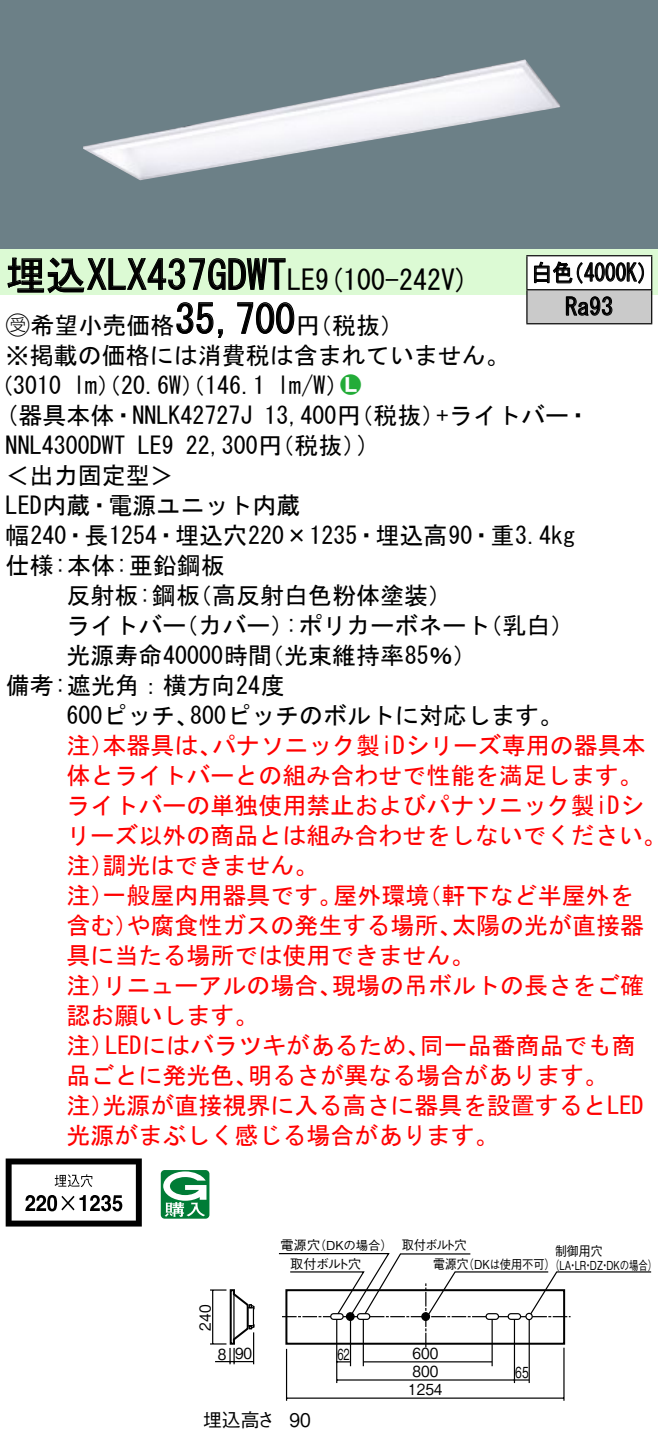
<style>
.page{position:relative;width:658px;height:1442px;background:#fff}
.page>*{position:absolute;margin:0;border:0;box-sizing:border-box;transform-origin:0 0}
.t1{font:40px "MS Gothic";color:#000}
.t2{font:28px "MS Gothic";color:#000}
.t3{font:24px/30px "MS Gothic";color:#f00}
.t4{font:24px/30.4px "MS Gothic";color:#000}
.t5{font:24px/34px "MS Gothic";color:#000;scale:.88 1}
.t6{font:24px "Ford Classification 1";color:#23ac38}
.t7{font:18.8px "Gothic BBB Pro Medium 90 pv RKSJ H";color:#000}
.t8{font:18.8px "Gothic BBB Pro Medium 90 pv RKSJ H";color:#000;scale:.9 1}
.t9{font:15.2px "Gothic BBB Pro Medium 90 pv RKSJ H";color:#000;scale:.9 1}
.t10{font:15.2px "Gothic BBB Pro Medium 90 pv RKSJ H";color:#000;scale:.65 1}
.t11{font:15.2px "Gothic BBB Pro Medium 90 pv RKSJ H";color:#000;scale:.7 1}
.t12{font:13.2px "Gothic BBB Pro Medium 90 pv RKSJ H";letter-spacing:-.02em;color:#000}
.t13{font:13.2px "Gothic BBB Pro Medium 90 pv RKSJ H";letter-spacing:-.02em;color:#000;scale:.9 1}
.t14{font:13.2px "Gothic BBB Pro Medium 90 pv RKSJ H";letter-spacing:-.02em;color:#000;scale:.93 1}
.t15{font:12.4px "Gothic BBB Pro Medium 90 pv RKSJ H";color:#000;scale:.9 1}
.t16{font:12.4px "Gothic BBB Pro Medium 90 pv RKSJ H";color:#000}
.t17{font:12.4px "Gothic BBB Pro Medium 90 pv RKSJ H";color:#000;scale:.76 1}
.s1{font-size:28px}
.s2{font-family:"Ford Classification 1"}
.s3{color:#fff}
</style>
<div class="page">
<div style="left:0;top:0;width:658px;height:249px;background:#6c8087"></div>
<img style="left:83px;top:59px;width:477px;height:121px">
<div style="left:0;top:249px;width:658px;height:46px;background:#dcfad4"></div>
<svg style="left:7px;top:257px;width:279px;height:37px"></svg>
<svg style="left:176px;top:302px;width:47px;height:36px"></svg>
<svg style="left:237px;top:302px;width:58px;height:32px"></svg>
<svg style="left:6px;top:1158px;width:136px;height:68px"></svg>
<svg style="left:161px;top:1170px;width:48px;height:49px"></svg>
<div style="left:527px;top:256px;width:124px;height:34px;background:#fff"></div>
<div style="left:527px;top:290px;width:124px;height:34px;background:#cacaca"></div>
<hr style="left:526px;top:255px;width:126px;height:1px;background:#000">
<hr style="left:526px;top:256px;width:1px;height:33px;background:#000">
<hr style="left:651px;top:256px;width:1px;height:33px;background:#000">
<hr style="left:526px;top:289px;width:126px;height:1px;background:#000">
<hr style="left:526px;top:290px;width:1px;height:33px;background:#000">
<hr style="left:651px;top:290px;width:1px;height:33px;background:#000">
<hr style="left:526px;top:323px;width:126px;height:1px;background:#000">
<svg style="left:534px;top:261px;width:110px;height:23px"></svg>
<svg style="left:565px;top:296px;width:47px;height:20px"></svg>
<hr style="left:563px;top:1348px;width:1px;height:53px;background:#000">
<hr style="left:286px;top:1349px;width:1px;height:52px;background:#000">
<hr style="left:363px;top:1361px;width:129px;height:1px;background:#000">
<svg style="left:337px;top:1361px;width:13px;height:1px"></svg>
<hr style="left:337px;top:1379px;width:192px;height:2px;background:#000">
<hr style="left:286px;top:1397px;width:278px;height:2px;background:#000">
<hr style="left:514px;top:1319px;width:1px;height:64px;background:#000">
<hr style="left:336px;top:1319px;width:1px;height:64px;background:#000">
<hr style="left:350px;top:1320px;width:1px;height:46px;background:#000">
<hr style="left:362px;top:1319px;width:2px;height:47px;background:#000">
<hr style="left:491px;top:1319px;width:2px;height:47px;background:#000">
<svg style="left:278px;top:1253px;width:374px;height:94px"></svg>
<hr style="left:528px;top:1320px;width:2px;height:63px;background:#000">
<div style="left:285px;top:1289px;width:280px;height:56px;border:2px solid #000"></div>
<svg style="left:210px;top:1289px;width:45px;height:75px"></svg>
<h1 class="t1" style="left:6px;top:255px;width:311px">埋込XLX437GDWT<span class="s1">LE</span></h1>
<p class="t4" style="left:296px;top:310px;width:109px">（円税抜(</p>
<p class="t2" style="left:315px;top:265px;width:155px">(9 100-242 (V</p>
<h1 class="t1" style="left:175px;top:299px;width:121px">35,700</h1>
<p class="t4" style="left:6px;top:310px;width:505px"><span class="s2">B</span>希望小売価格<br>※掲載の価格には消費税は含まれていません。</p>
<p class="t6" style="left:340px;top:372px;width:22px">2<span class="s3">7</span></p>
<p class="t4" style="left:277px;top:370px;width:73px">l m (W/</p>
<p class="t4" style="left:-11px;top:370px;width:74px">（3010</p>
<p class="t4" style="left:73px;top:370px;width:193px">lm）（20.6 ）（W 146.1</p>
<p class="t5" style="left:565px;top:256px;width:56px;text-indent:-34px">白色<br>Ra93</p>
<p class="t5" style="left:563px;top:256px;width:110px">（4000 (K</p>
<p class="t4" style="left:6px;top:400px;width:248px">(器具本体・NNLK42727J</p>
<p class="t4" style="left:436px;top:400px;width:155px">+ライトバー・</p>
<p class="t4" style="left:264px;top:400px;width:182px">13,400 （円税抜）</p>
<p class="t4" style="left:186px;top:430px;width:182px">22,300 （円税抜(</p>
<p class="t4" style="left:357px;top:430px;width:13px">(</p>
<p class="t4" style="left:6px;top:430px;width:121px">NNL4300DWT</p>
<p class="t4" style="left:6px;top:460px;width:169px">＜出力固定型&lt;</p>
<p class="t4" style="left:6px;top:490px;width:296px">LED内蔵・電源ユニット内蔵</p>
<p class="t4" style="left:6px;top:520px;width:571px">幅240・長1254・埋込穴220×1235・埋込高90・重3.4kg</p>
<p class="t4" style="left:6px;top:550px;width:220px">仕様:本体:亜鉛鋼板</p>
<p class="t4" style="left:188px;top:580px;width:266px">（高反射白色粉体塗装(</p>
<p class="t4" style="left:138px;top:430px;width:37px">LE9</p>
<p class="t4" style="left:66px;top:580px;width:135px">反射板:鋼板</p>
<p class="t4" style="left:66px;top:610px;width:121px">ライトバー</p>
<p class="t4" style="left:174px;top:610px;width:121px">（カバー）</p>
<p class="t4" style="left:285px;top:610px;width:206px">:ポリカーボネート</p>
<p class="t4" style="left:478px;top:610px;width:97px">（乳白(</p>
<p class="t4" style="left:66px;top:640px;width:207px">光源寿命40000時間</p>
<p class="t4" style="left:6px;top:670px;width:280px">備考:遮光角：横方向24度</p>
<p class="t4" style="left:190px;top:700px;width:374px">800ピッチのボルトに対応します。</p>
<p class="t4" style="left:260px;top:640px;width:218px">（光束維持率85％(</p>
<p class="t4" style="left:66px;top:700px;width:134px">600ピッチ、</p>
<p class="t3" style="left:212px;top:730px;width:435px">パナソニック製iDシリーズ専用の器具本</p>
<p class="t3" style="left:66px;top:730px;width:49px">注）</p>
<p class="t3" style="left:66px;top:760px;width:577px">体とライトバーとの組み合わせで性能を満足します。</p>
<p class="t3" style="left:66px;top:790px;width:579px">ライトバーの単独使用禁止およびパナソニック製iDシ</p>
<p class="t3" style="left:66px;top:820px;width:601px">リーズ以外の商品とは組み合わせをしないでください。</p>
<p class="t3" style="left:102px;top:850px;width:217px">調光はできません。</p>
<p class="t3" style="left:102px;top:730px;width:121px">本器具は、</p>
<p class="t3" style="left:66px;top:850px;width:49px">注）</p>
<p class="t3" style="left:102px;top:880px;width:241px">一般屋内用器具です。</p>
<p class="t3" style="left:333px;top:880px;width:97px">屋外環境</p>
<p class="t3" style="left:417px;top:880px;width:217px">（軒下など半屋外を</p>
<p class="t3" style="left:66px;top:880px;width:49px">注）</p>
<p class="t3" style="left:126px;top:910px;width:337px">や腐食性ガスの発生する場所、</p>
<p class="t3" style="left:452px;top:910px;width:194px">太陽の光が直接器</p>
<p class="t3" style="left:66px;top:910px;width:73px">含む）</p>
<p class="t3" style="left:66px;top:940px;width:409px">具に当たる場所では使用できません。</p>
<p class="t3" style="left:332px;top:970px;width:314px">現場の吊ボルトの長さをご確</p>
<p class="t3" style="left:66px;top:970px;width:193px">注）<br>認お願いします。</p>
<p class="t3" style="left:102px;top:970px;width:241px">リニューアルの場合、</p>
<p class="t3" style="left:66px;top:1030px;width:49px">注）</p>
<p class="t3" style="left:105px;top:1030px;width:326px">LEDにはバラツキがあるため、</p>
<p class="t3" style="left:420px;top:1030px;width:217px">同一品番商品でも商</p>
<p class="t3" style="left:102px;top:1060px;width:542px;text-indent:-36px">品ごとに発光色、<br>光源が直接視界に入る高さに器具を設置するとLED</p>
<p class="t3" style="left:248px;top:1060px;width:362px">明るさが異なる場合があります。</p>
<p class="t3" style="left:66px;top:1090px;width:433px">注）<br>光源がまぶしく感じる場合があります。</p>
<p class="t12" style="left:280px;top:1234px;width:41px">電源穴</p>
<p class="t16" style="left:314px;top:1235px;width:81px">（DKの場合）</p>
<p class="t12" style="left:290px;top:1253px;width:73px">取付ボルト穴</p>
<p class="t14" style="left:402px;top:1234px;width:71px">取付ボルト穴</p>
<p class="t13" style="left:555px;top:1240px;width:54px">制御用穴</p>
<p class="t13" style="left:433px;top:1253px;width:41px">電源穴</p>
<p class="t15" style="left:463px;top:1255px;width:217px">（DKは使用不可( LA LR DZ DKの場合(</p>
<p class="t17" style="left:550px;top:1255px;width:14px">（</p>
<p class="t17" style="left:568px;top:1255px;width:14px">・</p>
<p class="t17" style="left:583px;top:1255px;width:14px">・</p>
<p class="t17" style="left:600px;top:1255px;width:14px">・</p>
<p class="t9" style="left:193px;top:1331px;width:30px;rotate:-90deg">240</p>
<p class="t9" style="left:218px;top:1342px;width:11px">8</p>
<p class="t9" style="left:235px;top:1341px;width:21px">90</p>
<p class="t10" style="left:337px;top:1342px;width:21px">62</p>
<p class="t9" style="left:412px;top:1341px;width:30px">600</p>
<p class="t9" style="left:412px;top:1359px;width:30px">800</p>
<p class="t11" style="left:515px;top:1360px;width:21px">65</p>
<p class="t9" style="left:408px;top:1377px;width:40px">1254</p>
<p class="t7" style="left:203px;top:1404px;width:74px">埋込高さ</p>
<p class="t8" style="left:289px;top:1405px;width:25px">90</p>
</div>
